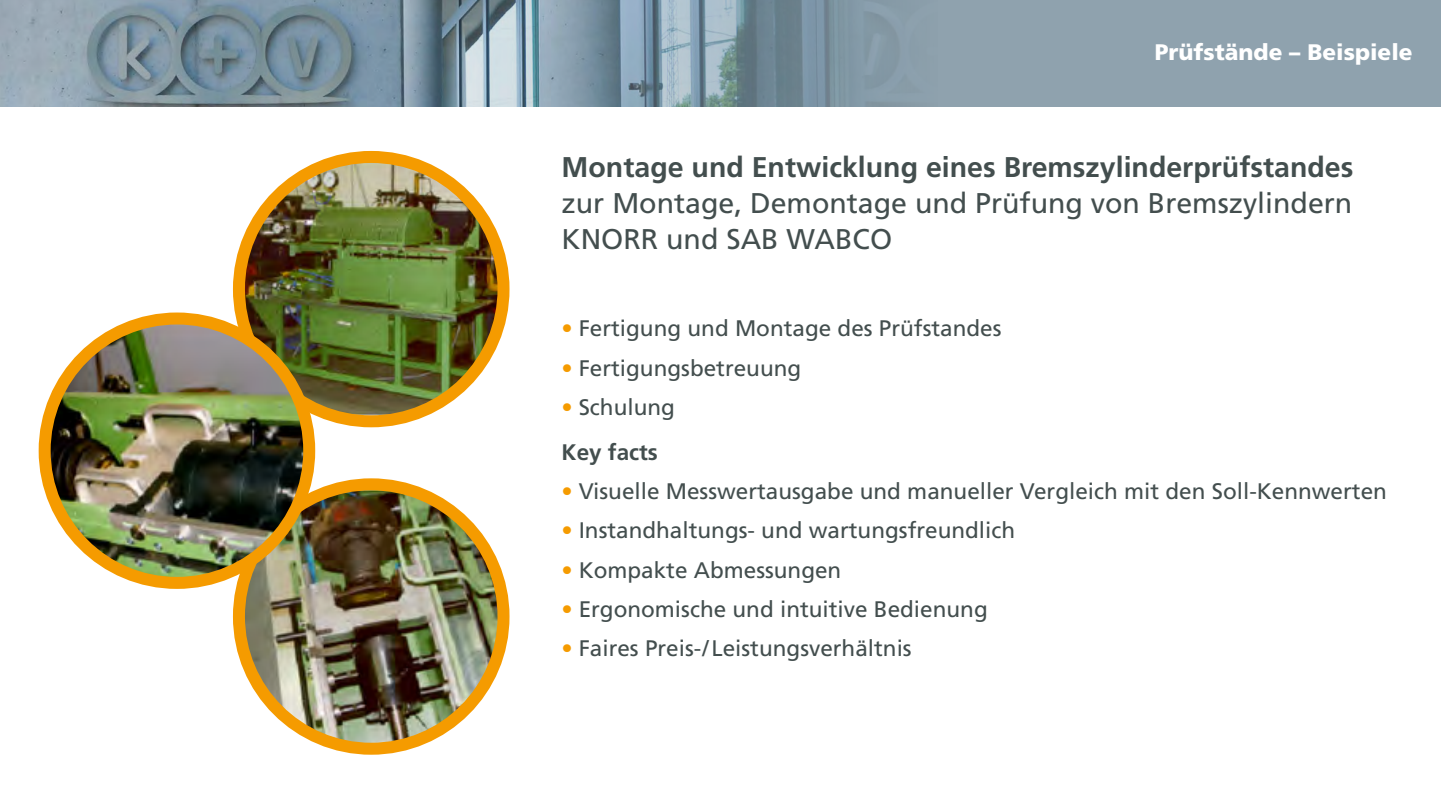
<style>
.page{position:relative;width:1441px;height:810px;background:#fff}
.page>*{position:absolute;margin:0;border:0;box-sizing:border-box;transform-origin:0 0}
.t1{font:28.5px/36px "Frutiger";color:#434e4e}
.t2{font:700 28.5px "Frutiger";color:#434e4e}
.t3{font:22.5px/45.5px "Frutiger";color:#434e4e}
.t4{font:900 22.5px "Frutiger";color:#fff}
.s1{color:#f59b00}
.s2{font-weight:700}
</style>
<div class="page">
<div style="left:0;top:0;width:1440px;height:106px;background:#8fa2ae"></div>
<img style="left:0;top:0;width:903px;height:106px">
<img style="left:239px;top:484px;width:264px;height:265px;border-radius:132px">
<div style="left:233px;top:478px;width:276px;height:277px;border:12px solid #f59b00;border-radius:50%"></div>
<img style="left:239px;top:157px;width:264px;height:264px;border-radius:132px">
<div style="left:233px;top:151px;width:276px;height:276px;border:12px solid #f59b00;border-radius:50%"></div>
<img style="left:45px;top:319px;width:264px;height:264px;border-radius:132px">
<div style="left:39px;top:313px;width:276px;height:276px;border:12px solid #f59b00;border-radius:50%"></div>
<p class="t4" style="left:1154px;top:39px;width:259px">Prüfstände – Beispiele</p>
<p class="t2" style="left:561px;top:150px;width:793px">Montage und Entwicklung eines Bremszylinderprüfstandes</p>
<p class="t1" style="left:561px;top:185px;width:792px">zur Montage, Demontage und Prüfung von Bremszylindern<br>KNORR und SAB WABCO</p>
<p class="t3" style="left:561px;top:306px;width:441px"><span class="s1">•</span> Fertigung und Montage des Prüfstandes</p>
<p class="t3" style="left:561px;top:345px;width:241px"><span class="s1">•</span> Fertigungsbetreuung</p>
<p class="t3" style="left:561px;top:384px;width:115px"><span class="s1">•</span> Schulung<br><span class="s2">Key facts</span></p>
<p class="t3" style="left:561px;top:469px;width:826px"><span class="s1">•</span> Visuelle Messwertausgabe und manueller Vergleich mit den Soll-Kennwerten</p>
<p class="t3" style="left:561px;top:508px;width:455px"><span class="s1">•</span> Instandhaltungs- und wartungsfreundlich</p>
<p class="t3" style="left:561px;top:547px;width:281px"><span class="s1">•</span> Kompakte Abmessungen</p>
<p class="t3" style="left:561px;top:586px;width:427px"><span class="s1">•</span> Ergonomische und intuitive Bedienung</p>
<p class="t3" style="left:561px;top:625px;width:351px"><span class="s1">•</span> Faires Preis-/Leistungsverhältnis</p>
</div>
